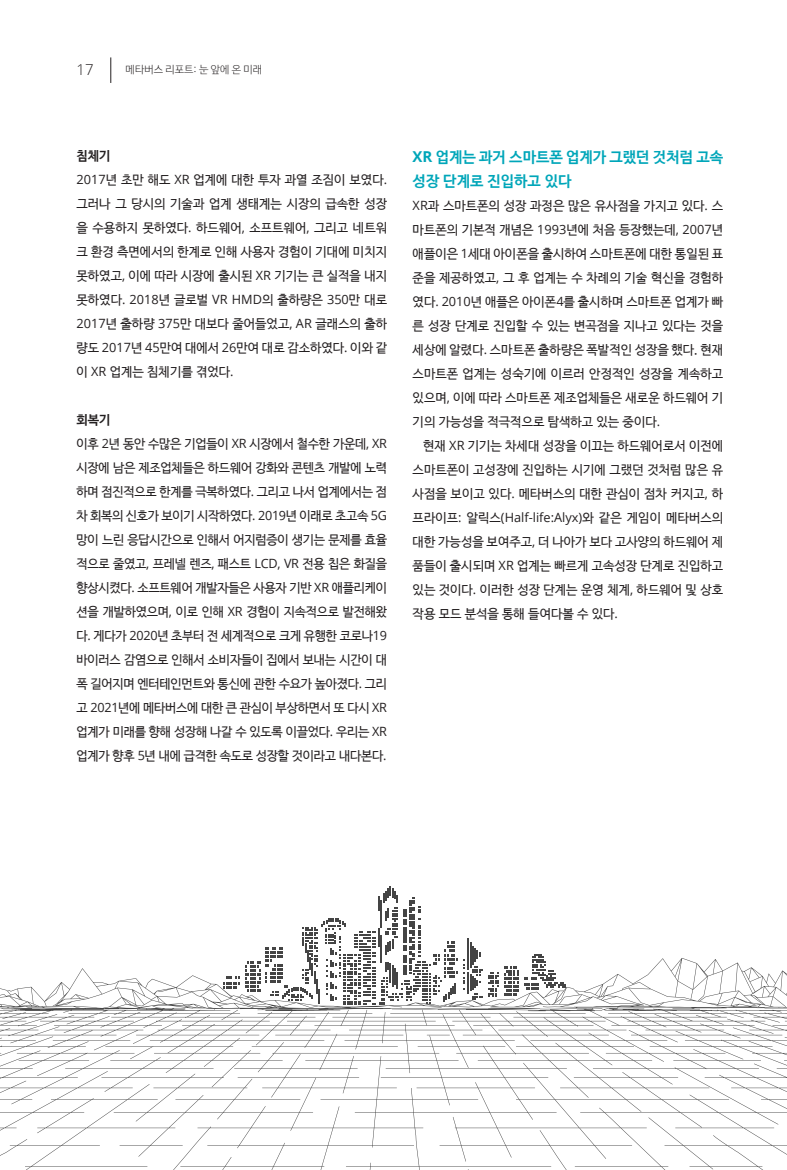
<style>
.page{position:relative;width:787px;height:1170px;background:#fff}
.page>*{position:absolute;margin:0;border:0;box-sizing:border-box;transform-origin:0 0}
.t1{font:700 15px/24px "Nanum Barun Gothic";color:#00a6b9}
.t2{font:300 15px "Open Sans";color:#231f20}
.t3{font:12.75px/24px "Nanum Barun Gothic";color:#231f20;text-align:justify}
.t4{font:700 12.75px "Nanum Barun Gothic";color:#231f20}
.t5{font:300 10.5px "Nanum Barun Gothic";color:#231f20}
.s1{font-family:"Open Sans"}
</style>
<div class="page">
<svg style="left:110px;top:57px;width:1px;height:26px"></svg>
<svg style="left:0;top:958px;width:787px;height:211px"></svg>
<svg style="left:427px;top:1034px;width:23px;height:1px"></svg>
<svg style="left:223px;top:976px;width:16px;height:12px"></svg>
<hr style="left:468px;top:938px;width:1px;height:31px;background:#444">
<svg style="left:504px;top:965px;width:14px;height:30px"></svg>
<svg style="left:463px;top:942px;width:19px;height:58px"></svg>
<svg style="left:488px;top:972px;width:10px;height:24px"></svg>
<svg style="left:524px;top:954px;width:41px;height:35px"></svg>
<svg style="left:245px;top:886px;width:212px;height:118px"></svg>
<p class="t2" style="left:77px;top:59px;width:19px">17</p>
<p class="t5" style="left:126px;top:64px;width:138px">메타버스 리포트: 눈 앞에 온 미래</p>
<p class="t4" style="left:77px;top:149px;width:36px">침체기</p>
<p class="t3" style="left:77px;top:168px;width:312px"><span class="s1">2017</span>년 초만 해도 <span class="s1">XR</span> 업계에 대한 투자 과열 조짐이 보였다<span class="s1">. </span>그러나 그 당시의 기술과 업계 생태계는 시장의 급속한 성장 을 수용하지 못하였다<span class="s1">.</span> 하드웨어<span class="s1">,</span> 소프트웨어<span class="s1">,</span> 그리고 네트워 크 환경 측면에서의 한계로 인해 사용자 경험이 기대에 미치지 못하였고<span class="s1">,</span> 이에 따라 시장에 출시된 <span class="s1">XR</span> 기기는 큰 실적을 내지 못하였다<span class="s1">. 2018</span>년 글로벌 <span class="s1">VR HMD</span>의 출하량은 <span class="s1">350</span>만 대로 <span class="s1">2017</span>년 출하량 <span class="s1">375</span>만 대보다 줄어들었고<span class="s1">, AR</span> 글래스의 출하 량도 <span class="s1">2017</span>년 <span class="s1">45</span>만여 대에서 <span class="s1">26</span>만여 대로 감소하였다<span class="s1">.</span> 이와 같 이 <span class="s1">XR</span> 업계는 침체기를 겪었다<span class="s1">.</span></p>
<p class="t4" style="left:77px;top:413px;width:36px">회복기</p>
<p class="t3" style="left:77px;top:432px;width:312px">이후 <span class="s1">2</span>년 동안 수많은 기업들이 <span class="s1">XR</span> 시장에서 철수한 가운데<span class="s1">, XR </span>시장에 남은 제조업체들은 하드웨어 강화와 콘텐츠 개발에 노력 하며 점진적으로 한계를 극복하였다<span class="s1">.</span> 그리고 나서 업계에서는 점 차 회복의 신호가 보이기 시작하였다<span class="s1">. 2019</span>년 이래로 초고속 <span class="s1">5G </span>망이 느린 응답시간으로 인해서 어지럼증이 생기는 문제를 효율 적으로 줄였고<span class="s1">,</span> 프레넬 렌즈<span class="s1">,</span> 패스트 <span class="s1">LCD, VR</span> 전용 칩은 화질을 향상시켰다<span class="s1">.</span> 소프트웨어 개발자들은 사용자 기반 <span class="s1">XR</span> 애플리케이 션을 개발하였으며<span class="s1">,</span> 이로 인해 <span class="s1">XR</span> 경험이 지속적으로 발전해왔 다<span class="s1">.</span> 게다가 <span class="s1">2020</span>년 초부터 전 세계적으로 크게 유행한 코로나<span class="s1">19 </span>바이러스 감염으로 인해서 소비자들이 집에서 보내는 시간이 대 폭 길어지며 엔터테인먼트와 통신에 관한 수요가 높아졌다<span class="s1">.</span> 그리 고 <span class="s1">2021</span>년에 메타버스에 대한 큰 관심이 부상하면서 또 다시 <span class="s1">XR </span>업계가 미래를 향해 성장해 나갈 수 있도록 이끌었다<span class="s1">.</span> 우리는 <span class="s1">XR </span>업계가 향후 <span class="s1">5</span>년 내에 급격한 속도로 성장할 것이라고 내다본다<span class="s1">.</span></p>
<p class="t1" style="left:412px;top:146px;width:312px"><span class="s1">XR</span> 업계는 과거 스마트폰 업계가 그랬던 것처럼 고속 성장 단계로 진입하고 있다</p>
<p class="t3" style="left:412px;top:194px;width:312px"><span class="s1">XR</span>과 스마트폰의 성장 과정은 많은 유사점을 가지고 있다<span class="s1">.</span> 스 마트폰의 기본적 개념은 <span class="s1">1993</span>년에 처음 등장했는데<span class="s1">, 2007</span>년 애플이은 <span class="s1">1</span>세대 아이폰을 출시하여 스마트폰에 대한 통일된 표 준을 제공하였고<span class="s1">,</span> 그 후 업계는 수 차례의 기술 혁신을 경험하 였다<span class="s1">. 2010</span>년 애플은 아이폰<span class="s1">4</span>를 출시하며 스마트폰 업계가 빠 른 성장 단계로 진입할 수 있는 변곡점을 지나고 있다는 것을 세상에 알렸다<span class="s1">.</span> 스마트폰 출하량은 폭발적인 성장을 했다. 현재 스마트폰 업계는 성숙기에 이르러 안정적인 성장을 계속하고 있으며<span class="s1">,</span> 이에 따라 스마트폰 제조업체들은 새로운 하드웨어 기 기의 가능성을 적극적으로 탐색하고 있는 중이다<span class="s1">.</span></p>
<p class="t3" style="left:412px;top:434px;width:312px;text-indent:11px">현재 <span class="s1">XR</span> 기기는 차세대 성장을 이끄는 하드웨어로서 이전에 스마트폰이 고성장에 진입하는 시기에 그랬던 것처럼 많은 유 사점을 보이고 있다<span class="s1">.</span> 메타버스의 대한 관심이 점차 커지고<span class="s1">,</span> 하 프라이프<span class="s1">:</span> 알릭스<span class="s1">(Half-life:Alyx)</span>와 같은 게임이 메타버스의 대한 가능성을 보여주고<span class="s1">,</span> 더 나아가 보다 고사양의 하드웨어 제 품들이 출시되며 <span class="s1">XR</span> 업계는 빠르게 고속성장 단계로 진입하고 있는 것이다<span class="s1">.</span> 이러한 성장 단계는 운영 체계<span class="s1">,</span> 하드웨어 및 상호 작용 모드 분석을 통해 들여다볼 수 있다<span class="s1">.</span></p>
</div>
